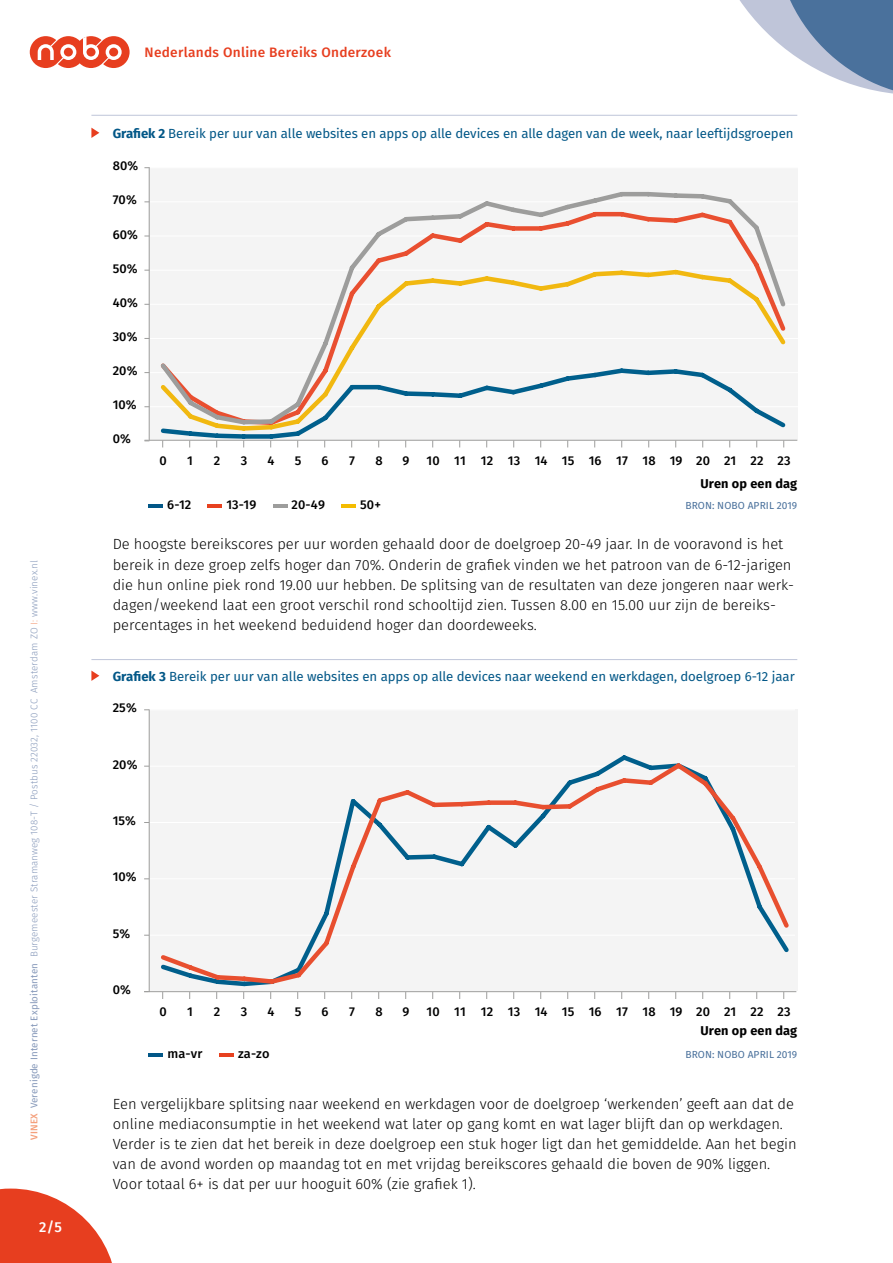
<style>
.page{position:relative;width:893px;height:1263px;background:#fff}
.page>*{position:absolute;margin:0;border:0;box-sizing:border-box;transform-origin:0 0}
.t1{font:300 14.7px/20.1px "Fira Sans";color:#000}
.t2{font:500 14.4px "Fira Sans";color:#fff}
.t3{font:500 13.65px "Fira Sans";letter-spacing:.02em;color:#e73e1f}
.t4{font:13.2px "Fira Sans";letter-spacing:-.005em;color:#025787}
.t5{font:500 12.75px "Fira Sans";letter-spacing:.01em;color:#000}
.t6{font:700 12.75px "Fira Sans";letter-spacing:.01em;color:#000}
.t7{font:10.2px "Fira Sans";letter-spacing:.01em;color:#4a719c}
.t8{font:300 9.75px "Fira Sans";letter-spacing:.015em;color:#8799ba}
.s1{font-weight:500;color:#f49f7b}
.s2{font-weight:400}
.s3{color:#f49f7b}
.s4{font-weight:700}
</style>
<div class="page">
<svg style="left:0;top:1188px;width:112px;height:75px"></svg>
<div style="left:149px;top:167px;width:648px;height:274px;background:#f4f4f4"></div>
<hr style="left:150px;top:167px;width:651px;height:1px;background:#fff">
<hr style="left:150px;top:201px;width:651px;height:1px;background:#fff">
<hr style="left:150px;top:236px;width:651px;height:1px;background:#fff">
<hr style="left:150px;top:270px;width:651px;height:1px;background:#fff">
<hr style="left:150px;top:304px;width:651px;height:1px;background:#fff">
<hr style="left:150px;top:338px;width:651px;height:1px;background:#fff">
<hr style="left:150px;top:372px;width:651px;height:1px;background:#fff">
<hr style="left:150px;top:406px;width:651px;height:1px;background:#fff">
<hr style="left:149px;top:167px;width:1px;height:274px;background:#9d9d9c">
<hr style="left:149px;top:440px;width:648px;height:1px;background:#9d9d9c">
<hr style="left:208px;top:504px;width:14px;height:3px;background:#e7411f">
<hr style="left:149px;top:504px;width:14px;height:3px;background:#025787">
<hr style="left:273px;top:504px;width:14px;height:3px;background:#9d9d9c">
<hr style="left:342px;top:504px;width:14px;height:3px;background:#f4bc00">
<svg style="left:163px;top:433px;width:141px;height:6px"></svg>
<svg style="left:350px;top:192px;width:423px;height:75px"></svg>
<svg style="left:160px;top:267px;width:626px;height:166px"></svg>
<hr style="left:91px;top:115px;width:706px;height:1px;background:#bfc5d9">
<svg style="left:739px;top:0;width:154px;height:94px"></svg>
<div style="left:149px;top:709px;width:648px;height:282px;background:#f4f4f4"></div>
<hr style="left:139px;top:709px;width:656px;height:1px;background:#fff">
<hr style="left:139px;top:766px;width:656px;height:1px;background:#fff">
<hr style="left:139px;top:822px;width:656px;height:1px;background:#fff">
<hr style="left:139px;top:878px;width:656px;height:1px;background:#fff">
<hr style="left:139px;top:935px;width:656px;height:1px;background:#fff">
<hr style="left:149px;top:709px;width:1px;height:283px;background:#9d9d9c">
<hr style="left:149px;top:991px;width:647px;height:1px;background:#9d9d9c">
<hr style="left:149px;top:1053px;width:14px;height:4px;background:#025787">
<hr style="left:219px;top:1053px;width:15px;height:4px;background:#e7411f">
<hr style="left:91px;top:659px;width:706px;height:1px;background:#bfc5d9">
<svg style="left:30px;top:36px;width:100px;height:32px"></svg>
<svg style="left:91px;top:128px;width:8px;height:10px"></svg>
<svg style="left:91px;top:670px;width:8px;height:11px"></svg>
<svg style="left:161px;top:759px;width:628px;height:228px"></svg>
<p class="t8" style="left:27px;top:1140px;width:581px;rotate:-90deg"><span class="s1">VINEX</span> <span class="s2">Verenigde Internet Exploitanten</span> Burgemeester Stramanweg 108-T / Postbus 22032, 1100 CC Amsterdam ZO <span class="s3">I:</span> www.vinex.nl</p>
<p class="t2" style="left:39px;top:1217px;width:24px">2/5</p>
<p class="t3" style="left:145px;top:43px;width:248px">Nederlands Online Bereiks Onderzoek</p>
<p class="t4" style="left:113px;top:124px;width:682px"><span class="s4">Grafiek 2</span> Bereik per uur van alle websites en apps op alle devices en alle dagen van de week, naar leeftijdsgroepen</p>
<p class="t5" style="left:113px;top:157px;width:27px">80%</p>
<p class="t5" style="left:113px;top:191px;width:26px">70%</p>
<p class="t5" style="left:113px;top:225px;width:27px">60%</p>
<p class="t5" style="left:113px;top:259px;width:26px">50%</p>
<p class="t5" style="left:113px;top:293px;width:27px">40%</p>
<p class="t5" style="left:113px;top:328px;width:26px">30%</p>
<p class="t5" style="left:113px;top:362px;width:26px">20%</p>
<p class="t5" style="left:113px;top:396px;width:26px">10%</p>
<p class="t5" style="left:113px;top:430px;width:20px">0%</p>
<p class="t5" style="left:159px;top:451px;width:9px">0</p>
<p class="t5" style="left:187px;top:451px;width:7px">1</p>
<p class="t5" style="left:214px;top:451px;width:8px">2</p>
<p class="t5" style="left:241px;top:451px;width:8px">3</p>
<p class="t5" style="left:268px;top:451px;width:9px">4</p>
<p class="t5" style="left:295px;top:451px;width:8px">5</p>
<p class="t5" style="left:322px;top:451px;width:9px">6</p>
<p class="t5" style="left:349px;top:451px;width:7px">7</p>
<p class="t5" style="left:375px;top:451px;width:9px">8</p>
<p class="t5" style="left:403px;top:451px;width:8px">9</p>
<p class="t5" style="left:427px;top:451px;width:366px">10 11 12 13 14 15 16 17 18 19 20 21 22 23</p>
<p class="t5" style="left:167px;top:495px;width:26px">6-12</p>
<p class="t5" style="left:226px;top:495px;width:31px">13-19</p>
<p class="t5" style="left:292px;top:495px;width:35px">20-49</p>
<p class="t5" style="left:360px;top:495px;width:22px">50+</p>
<p class="t6" style="left:700px;top:475px;width:98px">Uren op een dag</p>
<p class="t7" style="left:685px;top:498px;width:113px">BRON: NOBO APRIL 2019</p>
<p class="t1" style="left:113px;top:535px;width:683px">De hoogste bereikscores per uur worden gehaald door de doelgroep 20-49 jaar. In de vooravond is het bereik in deze groep zelfs hoger dan 70%. Onderin de grafiek vinden we het patroon van de 6-12-jarigen die hun online piek rond 19.00 uur hebben. De splitsing van de resultaten van deze jongeren naar werk&shy;dagen/weekend laat een groot verschil rond schooltijd zien. Tussen 8.00 en 15.00 uur zijn de bereiks&shy;percentages in het weekend beduidend hoger dan doordeweeks.</p>
<p class="t4" style="left:113px;top:667px;width:684px"><span class="s4">Grafiek 3</span> Bereik per uur van alle websites en apps op alle devices naar weekend en werkdagen, doelgroep 6-12 jaar</p>
<p class="t5" style="left:113px;top:699px;width:26px">25%</p>
<p class="t5" style="left:113px;top:755px;width:26px">20%</p>
<p class="t5" style="left:113px;top:812px;width:25px">15%</p>
<p class="t5" style="left:113px;top:868px;width:26px">10%</p>
<p class="t5" style="left:113px;top:924px;width:19px">5%</p>
<p class="t5" style="left:113px;top:981px;width:20px">0%</p>
<p class="t5" style="left:159px;top:1003px;width:9px">0</p>
<p class="t5" style="left:187px;top:1003px;width:7px">1</p>
<p class="t5" style="left:214px;top:1003px;width:8px">2</p>
<p class="t5" style="left:241px;top:1003px;width:8px">3</p>
<p class="t5" style="left:268px;top:1003px;width:9px">4</p>
<p class="t5" style="left:295px;top:1003px;width:8px">5</p>
<p class="t5" style="left:322px;top:1003px;width:9px">6</p>
<p class="t5" style="left:349px;top:1003px;width:7px">7</p>
<p class="t5" style="left:375px;top:1003px;width:9px">8</p>
<p class="t5" style="left:403px;top:1003px;width:8px">9</p>
<p class="t5" style="left:427px;top:1003px;width:366px">10 11 12 13 14 15 16 17 18 19 20 21 22 23</p>
<p class="t5" style="left:167px;top:1045px;width:36px">ma-vr</p>
<p class="t5" style="left:238px;top:1045px;width:33px">za-zo</p>
<p class="t6" style="left:700px;top:1022px;width:98px">Uren op een dag</p>
<p class="t7" style="left:685px;top:1047px;width:113px">BRON: NOBO APRIL 2019</p>
<p class="t1" style="left:113px;top:1094px;width:685px">Een vergelijkbare splitsing naar weekend en werkdagen voor de doelgroep ‘werkenden’ geeft aan dat de online mediaconsumptie in het weekend wat later op gang komt en wat lager blijft dan op werkdagen.<br>Verder is te zien dat het bereik in deze doelgroep een stuk hoger ligt dan het gemiddelde. Aan het begin van de avond worden op maandag tot en met vrijdag bereikscores gehaald die boven de 90% liggen.<br>Voor totaal 6+ is dat per uur hooguit 60% (zie grafiek 1).</p>
</div>
